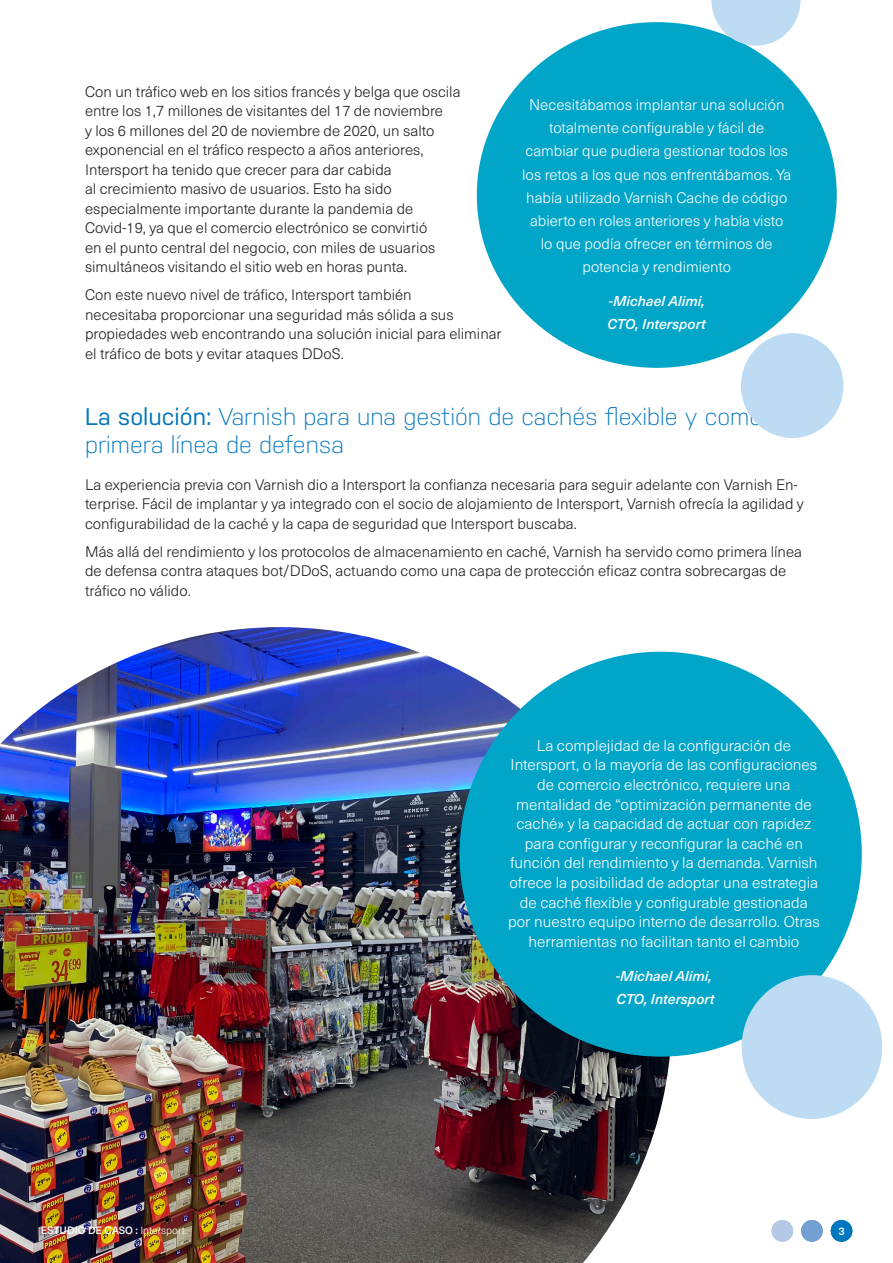
<style>
.page{position:relative;width:893px;height:1263px;background:#fff}
.page>*{position:absolute;margin:0;border:0;box-sizing:border-box;transform-origin:0 0}
.Headlines{font:300 24px/28.8px "Nudista";color:#0076be}
.Quote_1{font:300 15.3px/19.6px "Neue Haas Unica W1 G";color:#fff;text-align:center}
.Body_copy{font:300 15px/19.5px "Neue Haas Unica W1 G";color:#231f20}
.Quote_1-2{font:300 15px/23.1px "Neue Haas Unica W1 G";color:#fff;text-align:center}
.Quote_2{font:italic 500 14.1px/23.1px "Neue Haas Unica W1 G";color:#fff}
.Body_copy-2{font:500 10.5px "Neue Haas Unica W1 G";letter-spacing:-.005em;color:#fff}
.t1{font:600 10.5px "Nudista";color:#fff}
.s1{font-weight:400}
.s2{font-weight:300}
</style>
<div class="page">
<img style="left:0;top:627px;width:672px;height:636px">
<div style="left:460px;top:652px;width:402px;height:404px;background:#00a5c8;border-radius:50%"></div>
<div style="left:831px;top:1220px;width:21px;height:21px;background:#0076be;border-radius:50%"></div>
<div style="left:801px;top:1220px;width:22px;height:21px;background:#739fd3;border-radius:50%"></div>
<div style="left:772px;top:1220px;width:21px;height:21px;background:#b5c8e6;border-radius:50%"></div>
<div style="left:477px;top:22px;width:360px;height:346px;background:#00a5c8;border-radius:50%"></div>
<svg style="left:707px;top:0;width:94px;height:50px"></svg>
<svg style="left:735px;top:969px;width:148px;height:150px"></svg>
<svg style="left:736px;top:328px;width:108px;height:110px"></svg>
<p class="Body_copy" style="left:85px;top:81px;width:377px">Con un tráfico web en los sitios francés y belga que oscila entre los 1,7 millones de visitantes del 17 de noviembre<br>y los 6 millones del 20 de noviembre de 2020, un salto exponencial en el tráfico respecto a años anteriores, Intersport ha tenido que crecer para dar cabida<br>al crecimiento masivo de usuarios. Esto ha sido especialmente importante durante la pandemia de Covid-19, ya que el comercio electrónico se convirtió<br>en el punto central del negocio, con miles de usuarios simultáneos visitando el sitio web en horas punta.</p>
<p class="Body_copy" style="left:85px;top:284px;width:418px">Con este nuevo nivel de tráfico, Intersport también<br>necesitaba proporcionar una seguridad más sólida a sus propiedades web encontrando una solución inicial para eliminar el tráfico de bots y evitar ataques DDoS.</p>
<p class="Quote_1-2" style="left:522px;top:93px;width:271px">Necesitábamos implantar una solución totalmente configurable y fácil de cambiar que pudiera gestionar todos los los retos a los que nos enfrentábamos. Ya había utilizado Varnish Cache de código abierto en roles anteriores y había visto<br>lo que podía ofrecer en términos de potencia y rendimiento</p>
<p class="Quote_2" style="left:608px;top:289px;width:100px">-Michael Alimi,<br>CTO, Intersport</p>
<p class="Headlines" style="left:85px;top:402px;width:679px"><span class="s1">La solución:</span> Varnish para una gestión de cachés flexible y como primera línea de defensa</p>
<p class="Body_copy" style="left:85px;top:474px;width:720px">La experiencia previa con Varnish dio a Intersport la confianza necesaria para seguir adelante con Varnish En&shy;terprise. Fácil de implantar y ya integrado con el socio de alojamiento de Intersport, Varnish ofrecía la agilidad y configurabilidad de la caché y la capa de seguridad que Intersport buscaba.</p>
<p class="Body_copy" style="left:85px;top:541px;width:718px">Más allá del rendimiento y los protocolos de almacenamiento en caché, Varnish ha servido como primera línea de defensa contra ataques bot/DDoS, actuando como una capa de protección eficaz contra sobrecargas de tráfico no válido.</p>
<p class="Quote_1" style="left:508px;top:735px;width:313px">La complejidad de la configuración de Intersport, o la mayoría de las configuraciones de comercio electrónico, requiere una mentalidad de “optimización permanente de caché» y la capacidad de actuar con rapidez para configurar y reconfigurar la caché en función del rendimiento y la demanda. Varnish ofrece la posibilidad de adoptar una estrategia de caché flexible y configurable gestionada por nuestro equipo interno de desarrollo. Otras herramientas no facilitan tanto el cambio</p>
<p class="Quote_2" style="left:616px;top:964px;width:100px">-Michael Alimi,<br>CTO, Intersport</p>
<p class="Body_copy-2" style="left:41px;top:1222px;width:146px">ESTUDIO DE CASO : <span class="s2">Intersport</span></p>
<p class="t1" style="left:838px;top:1225px;width:8px">3</p>
</div>
